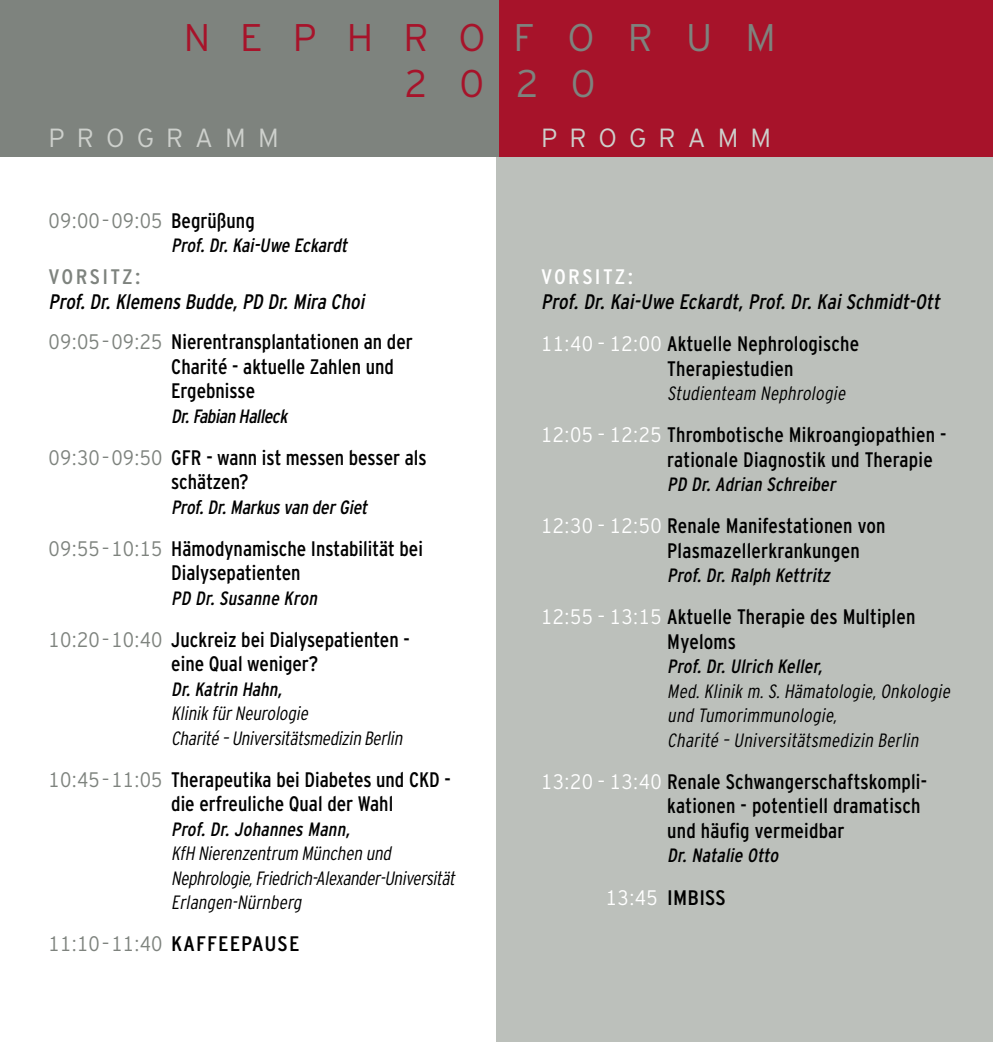
<style>
.page{position:relative;width:993px;height:1042px;background:#fff}
.page>*{position:absolute;margin:0;border:0;box-sizing:border-box;transform-origin:0 0}
.t1{font:300 38.5px/46.6px "Interstate";letter-spacing:.84em;color:#a7132a}
.t2{font:300 26.25px "Interstate";letter-spacing:.46em;color:#cdd0cc}
.t3{font:condensed 21px/24.5px "Interstate";color:#000}
.t4{font:italic condensed 21px/42px "Interstate";color:#000}
.t5{font:300 condensed 21px "Interstate Tab";color:#7e837e}
.t6{font:condensed 21px "Interstate";color:#000;scale:1.1 1}
.t7{font:condensed 21px "Interstate";letter-spacing:.1em;color:#fff;scale:1.1 1}
.t8{font:condensed 21px "Interstate";letter-spacing:.1em;color:#7e837e;scale:1.1 1}
.t9{font:italic 300 condensed 19.25px/24.5px "Interstate";color:#000}
.t10{font:italic condensed 19.25px "Interstate";color:#000}
.s1{color:#7e837e}
.s2{font-family:"Interstate";font-weight:400;color:#000}
.s3{font-family:"Interstate Tab";font-weight:300;font-style:normal;color:#7e837e}
.s4{font-style:normal}
.s5{font-family:"Interstate Tab";font-weight:300;color:#7e837e}
.s6{font-family:"Interstate Tab";font-weight:300;font-style:normal;color:#fff}
.s7{font-family:"Interstate Tab";font-weight:300;color:#fff}
</style>
<div class="page">
<div style="left:496px;top:100px;width:496px;height:942px;background:#bcc0bb"></div>
<div style="left:0;top:0;width:992px;height:156px;background:#a7132a"></div>
<div style="left:0;top:0;width:499px;height:156px;background:#7e837e"></div>
<h1 class="t1" style="left:405px;top:14px;width:372px;text-indent:-221px">NEPHRO<span class="s1">FORUM<br></span>20<span class="s1">20</span></h1>
<p class="t2" style="left:49px;top:123px;width:231px">PROGRAMM</p>
<p class="t2" style="left:541px;top:123px;width:231px">PROGRAMM</p>
<p class="t5" style="left:49px;top:209px;width:207px">09:00 – 09:05 <span class="s2">Begrüßung</span></p>
<p class="t10" style="left:171px;top:235px;width:181px">Prof.Dr.Kai-Uwe Eckardt</p>
<p class="t8" style="left:49px;top:265px;width:85px">VORSITZ:</p>
<p class="t4" style="left:49px;top:281px;width:365px;line-height:40.2px">Prof.Dr.Klemens Budde,PD Dr.Mira Choi<br><span class="s3">09:05 – 09:25</span> <span class="s4">Nierentransplantationen an der</span></p>
<p class="t3" style="left:171px;top:354px;width:224px">Charité - aktuelle Zahlen und<br>Ergebnisse</p>
<p class="t10" style="left:171px;top:405px;width:121px">Dr.Fabian Halleck</p>
<p class="t3" style="left:171px;top:445px;width:257px;text-indent:-122px"><span class="s5">09:30 – 09:50</span> GFR - wann ist messen besser als schätzen?</p>
<p class="t10" style="left:171px;top:496px;width:201px">Prof.Dr.Markusvan derGiet</p>
<p class="t3" style="left:49px;top:536px;width:376px;text-align:center"><span class="s5">09:55 – 10:15</span> Hämodynamische Instabilität bei<br>Dialysepatienten</p>
<p class="t10" style="left:171px;top:587px;width:151px">PD Dr.Susanne Kron</p>
<p class="t3" style="left:171px;top:627px;width:240px;text-indent:-122px"><span class="s5">10:20 – 10:40</span> Juckreiz bei Dialysepatienten - eine Qual weniger?</p>
<p class="t10" style="left:171px;top:678px;width:116px">Dr.Katrin Hahn,</p>
<p class="t9" style="left:171px;top:701px;width:236px">Klinik fürNeurologie<br>Charité –Universitätsmedizin Berlin</p>
<p class="t3" style="left:171px;top:767px;width:281px;text-indent:-122px"><span class="s5">10:45 – 11:05</span> Therapeutika bei Diabetes und CKD - die erfreuliche Qual der Wahl</p>
<p class="t10" style="left:171px;top:818px;width:184px">Prof.Dr.Johannes Mann,</p>
<p class="t9" style="left:171px;top:841px;width:289px">KfH Nierenzentrum München und<br>Nephrologie,Friedrich-Alexander-Universität<br>Erlangen-Nürnberg</p>
<p class="t5" style="left:49px;top:932px;width:252px">11:10 – 11:40 <span class="s2">KAFFEEPAUSE</span></p>
<p class="t7" style="left:541px;top:265px;width:85px">VORSITZ:</p>
<p class="t4" style="left:541px;top:281px;width:404px">Prof.Dr.Kai-Uwe Eckardt,Prof.Dr.KaiSchmidt-Ott<br><span class="s6">11:40 – 12:00</span> <span class="s4">Aktuelle Nephrologische</span></p>
<p class="t3" style="left:667px;top:356px;width:128px">Therapiestudien</p>
<p class="t9" style="left:667px;top:381px;width:183px">Studienteam Nephrologie</p>
<p class="t3" style="left:667px;top:422px;width:280px;text-indent:-126px"><span class="s7">12:05 – 12:25</span> Thrombotische Mikroangiopathien - rationale Diagnostik und Therapie</p>
<p class="t10" style="left:667px;top:474px;width:173px">PD Dr.Adrian Schreiber</p>
<p class="t3" style="left:667px;top:513px;width:220px;text-indent:-126px"><span class="s7">12:30 – 12:50</span> Renale Manifestationen von<br>Plasmazellerkrankungen</p>
<p class="t10" style="left:667px;top:565px;width:168px">Prof.Dr.Ralph Kettritz</p>
<p class="t3" style="left:667px;top:604px;width:249px;text-indent:-126px"><span class="s7">12:55 – 13:15</span> Aktuelle Therapie des Multiplen<br>Myeloms</p>
<p class="t10" style="left:667px;top:656px;width:160px">Prof.Dr.Ulrich Keller,</p>
<p class="t9" style="left:667px;top:679px;width:288px">Med.Klinik m.S.Hämatologie,Onkologie und Tumorimmunologie,<br>Charité – Universitätsmedizin Berlin</p>
<p class="t3" style="left:667px;top:769px;width:261px;text-indent:-126px"><span class="s7">13:20 – 13:40</span> Renale Schwangerschaftskompli&shy;kationen - potentiell dramatisch und häufig vermeidbar</p>
<p class="t10" style="left:667px;top:845px;width:116px">Dr.Natalie Otto</p>
<p class="t6" style="left:605px;top:885px;width:110px"><span class="s7">13:45</span> IMBISS</p>
</div>
